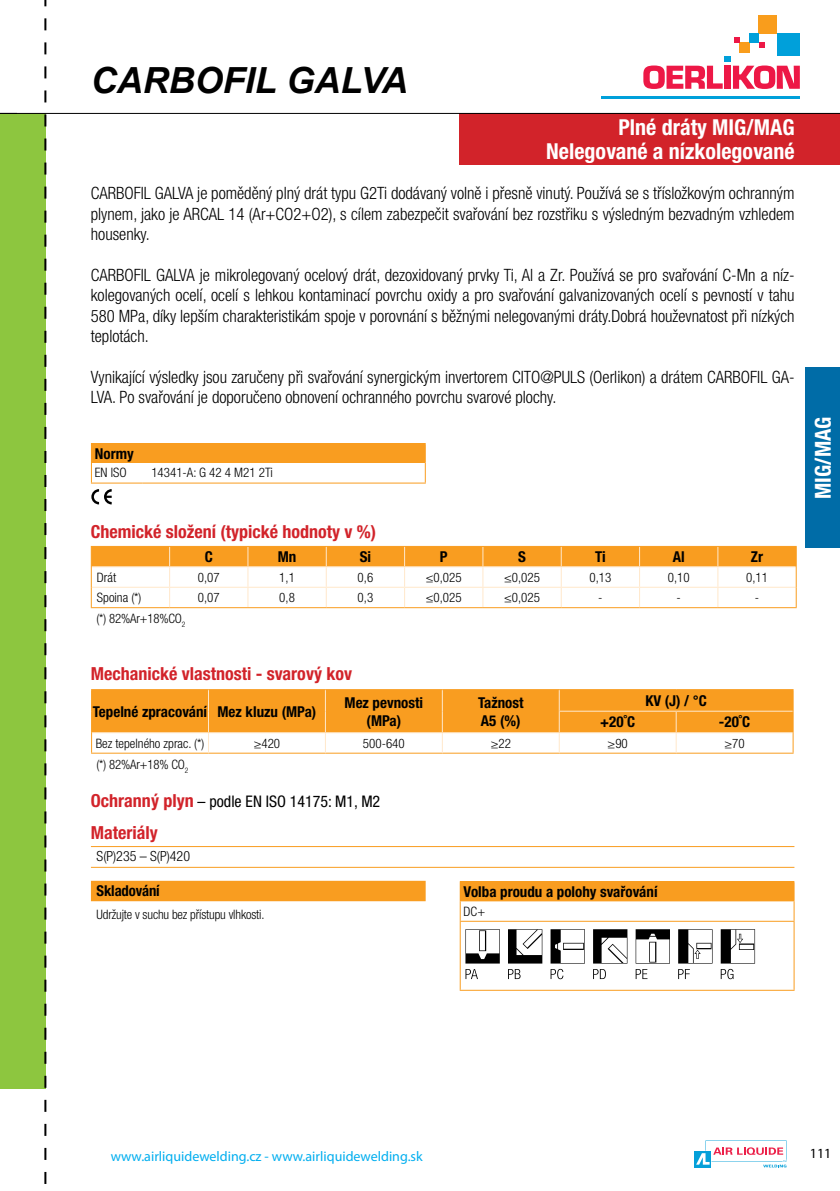
<style>
.page{position:relative;width:840px;height:1191px;background:#fff}
.page>*{position:absolute;margin:0;border:0;box-sizing:border-box;transform-origin:0 0}
.t1{font:italic 700 36px "Arial";color:#000}
.t2{font:700 condensed 22px/24px "Helvetica Neue LT Pro";color:#fff;text-align:right}
.t3{font:700 condensed 18px "Helvetica Neue LT Pro";color:#d2232a}
.t4{font:300 condensed 17px/20.4px "Helvetica Neue LT Pro";color:#000;text-align:justify}
.t5{font:condensed 16px "Helvetica Neue LT Pro";color:#000}
.t6{font:700 condensed 15px/18px "Helvetica Neue LT Pro";color:#000;text-align:center}
.t7{font:14px "Myriad Pro";color:#00aeef}
.t8{font:300 condensed 14px "Helvetica Neue LT Pro";color:#000}
.t9{font:14px "Myriad Pro";color:#000}
.t10{font:300 condensed 13px "Helvetica Neue LT Pro";color:#000}
.s1{font-weight:700;font-size:18px;color:#d2232a}
</style>
<div class="page">
<div style="left:459px;top:113px;width:380px;height:51px;background:#d2232a"></div>
<div style="left:0;top:113px;width:45px;height:976px;background:#8dc63f"></div>
<hr style="left:0;top:113px;width:839px;height:1px;background:#000">
<svg style="left:44px;top:0;width:2px;height:1184px"></svg>
<hr style="left:601px;top:96px;width:198px;height:2px;background:#00a0da">
<div style="left:738px;top:42px;width:11px;height:11px;background:#f99d1c"></div>
<div style="left:758px;top:15px;width:18px;height:18px;background:#f99d1c"></div>
<svg style="left:734px;top:37px;width:4px;height:5px"></svg>
<svg style="left:758px;top:42px;width:5px;height:6px"></svg>
<div style="left:749px;top:33px;width:9px;height:9px;background:#00a0da"></div>
<div style="left:776px;top:33px;width:23px;height:23px;background:#00a0da"></div>
<svg style="left:643px;top:56px;width:156px;height:33px"></svg>
<svg style="left:694px;top:1140px;width:92px;height:27px"></svg>
<div style="left:805px;top:367px;width:34px;height:181px;background:#006ca7"></div>
<div style="left:460px;top:882px;width:333px;height:19px;background:#f99d20"></div>
<hr style="left:459px;top:881px;width:335px;height:1px;background:#f99d20">
<svg style="left:459px;top:882px;width:1px;height:38px"></svg>
<svg style="left:793px;top:882px;width:1px;height:38px"></svg>
<hr style="left:459px;top:920px;width:335px;height:1px;background:#f99d20">
<hr style="left:459px;top:921px;width:1px;height:68px;background:#f99d20">
<hr style="left:793px;top:921px;width:1px;height:68px;background:#f99d20">
<hr style="left:459px;top:989px;width:335px;height:1px;background:#f99d20">
<hr style="left:91px;top:846px;width:703px;height:1px;background:#f99d20">
<hr style="left:91px;top:867px;width:703px;height:1px;background:#f99d20">
<div style="left:91px;top:880px;width:334px;height:21px;background:#f99d20"></div>
<svg style="left:465px;top:929px;width:34px;height:34px"></svg>
<svg style="left:465px;top:969px;width:12px;height:10px"></svg>
<svg style="left:508px;top:929px;width:34px;height:34px"></svg>
<svg style="left:508px;top:969px;width:12px;height:10px"></svg>
<svg style="left:550px;top:929px;width:34px;height:34px"></svg>
<svg style="left:550px;top:969px;width:13px;height:10px"></svg>
<svg style="left:593px;top:929px;width:34px;height:34px"></svg>
<svg style="left:593px;top:969px;width:12px;height:10px"></svg>
<svg style="left:635px;top:929px;width:34px;height:34px"></svg>
<svg style="left:635px;top:969px;width:12px;height:10px"></svg>
<svg style="left:678px;top:929px;width:34px;height:34px"></svg>
<svg style="left:678px;top:969px;width:11px;height:10px"></svg>
<svg style="left:720px;top:929px;width:34px;height:34px"></svg>
<svg style="left:720px;top:969px;width:13px;height:10px"></svg>
<div style="left:91px;top:443px;width:334px;height:19px;background:#f99d20"></div>
<svg style="left:91px;top:462px;width:1px;height:20px"></svg>
<svg style="left:424px;top:462px;width:1px;height:20px"></svg>
<hr style="left:91px;top:482px;width:51px;height:1px;background:#f99d20">
<hr style="left:142px;top:482px;width:283px;height:1px;background:#f99d20">
<svg style="left:91px;top:489px;width:21px;height:15px"></svg>
<svg style="left:91px;top:546px;width:705px;height:61px"></svg>
<hr style="left:91px;top:607px;width:78px;height:1px;background:#f99d20">
<hr style="left:169px;top:607px;width:79px;height:1px;background:#f99d20">
<hr style="left:248px;top:607px;width:78px;height:1px;background:#f99d20">
<hr style="left:326px;top:607px;width:78px;height:1px;background:#f99d20">
<hr style="left:404px;top:607px;width:78px;height:1px;background:#f99d20">
<hr style="left:482px;top:607px;width:79px;height:1px;background:#f99d20">
<hr style="left:561px;top:607px;width:78px;height:1px;background:#f99d20">
<hr style="left:639px;top:607px;width:78px;height:1px;background:#f99d20">
<hr style="left:717px;top:607px;width:79px;height:1px;background:#f99d20">
<hr style="left:91px;top:752px;width:117px;height:1px;background:#f99d20">
<hr style="left:208px;top:752px;width:117px;height:1px;background:#f99d20">
<hr style="left:325px;top:752px;width:117px;height:1px;background:#f99d20">
<hr style="left:442px;top:752px;width:117px;height:1px;background:#f99d20">
<hr style="left:559px;top:752px;width:116px;height:1px;background:#f99d20">
<hr style="left:675px;top:752px;width:118px;height:1px;background:#f99d20">
<svg style="left:91px;top:689px;width:702px;height:63px"></svg>
<hr style="left:558px;top:710px;width:117px;height:1px;background:#ffe8cb">
<hr style="left:675px;top:710px;width:117px;height:1px;background:#ffe8cb">
<hr style="left:92px;top:732px;width:116px;height:1px;background:#ffe8cb">
<hr style="left:208px;top:732px;width:117px;height:1px;background:#ffe8cb">
<hr style="left:325px;top:732px;width:117px;height:1px;background:#ffe8cb">
<hr style="left:442px;top:732px;width:117px;height:1px;background:#ffe8cb">
<hr style="left:559px;top:732px;width:116px;height:1px;background:#ffe8cb">
<hr style="left:675px;top:732px;width:117px;height:1px;background:#ffe8cb">
<h1 class="t1" style="left:91px;top:57px;width:318px">CARBOFIL GALVA</h1>
<p class="t2" style="left:546px;top:115px;width:250px">Plné dráty MIG/MAG<br>Nelegované a nízkolegované</p>
<p class="t4" style="left:91px;top:183px;width:705px">CARBOFIL GALVA je poměděný plný drát typu G2Ti dodávaný volně i přesně vinutý. Používá se s třísložkovým ochranným plynem, jako je ARCAL 14 (Ar+CO2+O2), s cílem zabezpečit svařování bez rozstřiku s výsledným bezvadným vzhledem housenky.</p>
<p class="t4" style="left:91px;top:264px;width:705px">CARBOFIL GALVA je mikrolegovaný ocelový drát, dezoxidovaný prvky Ti, Al a Zr. Používá se pro svařování C-Mn a níz&shy;kolegovaných ocelí, ocelí s lehkou kontaminací povrchu oxidy a pro svařování galvanizovaných ocelí s pevností v tahu 580 MPa, díky lepším charakteristikám spoje v porovnání s běžnými nelegovanými dráty.Dobrá houževnatost při nízkých teplotách.</p>
<p class="t4" style="left:91px;top:366px;width:704px">Vynikající výsledky jsou zaručeny při svařování synergickým invertorem CITO@PULS (Oerlikon) a drátem CARBOFIL GA-<br>LVA. Po svařování je doporučeno obnovení ochranného povrchu svarové plochy.</p>
<p class="t6" style="left:95px;top:444px;width:40px">Normy</p>
<p class="t10" style="left:95px;top:465px;width:33px">EN ISO</p>
<p class="t10" style="left:151px;top:465px;width:123px">14341-A: G 42 4 M21 2Ti</p>
<p class="t3" style="left:91px;top:521px;width:287px">Chemické složení (typické hodnoty v %)</p>
<p class="t6" style="left:205px;top:547px;width:10px">C</p>
<p class="t6" style="left:277px;top:547px;width:20px">Mn</p>
<p class="t6" style="left:359px;top:547px;width:13px">Si</p>
<p class="t6" style="left:439px;top:547px;width:9px">P</p>
<p class="t6" style="left:518px;top:547px;width:9px">S</p>
<p class="t6" style="left:594px;top:547px;width:12px">Ti</p>
<p class="t6" style="left:672px;top:547px;width:13px">Al</p>
<p class="t6" style="left:750px;top:547px;width:14px">Zr</p>
<p class="t10" style="left:97px;top:569px;width:21px">Drát</p>
<p class="t10" style="left:198px;top:569px;width:23px">0,07</p>
<p class="t10" style="left:279px;top:569px;width:17px">1,1</p>
<p class="t10" style="left:357px;top:569px;width:17px">0,6</p>
<p class="t10" style="left:425px;top:569px;width:37px">≤0,025</p>
<p class="t10" style="left:504px;top:569px;width:37px">≤0,025</p>
<p class="t10" style="left:589px;top:569px;width:23px">0,13</p>
<p class="t10" style="left:667px;top:569px;width:23px">0,10</p>
<p class="t10" style="left:745px;top:569px;width:23px">0,11</p>
<p class="t10" style="left:97px;top:590px;width:46px">Spoina (*)</p>
<p class="t10" style="left:198px;top:590px;width:23px">0,07</p>
<p class="t10" style="left:279px;top:590px;width:17px">0,8</p>
<p class="t10" style="left:357px;top:590px;width:17px">0,3</p>
<p class="t10" style="left:425px;top:590px;width:37px">≤0,025</p>
<p class="t10" style="left:504px;top:590px;width:37px">≤0,025</p>
<p class="t10" style="left:598px;top:590px;width:6px">-</p>
<p class="t10" style="left:676px;top:590px;width:6px">-</p>
<p class="t10" style="left:754px;top:590px;width:6px">-</p>
<p class="t10" style="left:97px;top:610px;width:90px">(*) 82%Ar+18%CO<sub>2</sub></p>
<p class="t3" style="left:91px;top:662px;width:263px">Mechanické vlastnosti - svarový kov</p>
<p class="t6" style="left:93px;top:702px;width:225px">Tepelné zpracování Mez kluzu (MPa)</p>
<p class="t6" style="left:344px;top:693px;width:80px">Mez pevnosti (MPa)</p>
<p class="t6" style="left:477px;top:693px;width:47px;text-align:left">Tažnost<br>A5 (%)</p>
<p class="t6" style="left:645px;top:691px;width:63px">KV (J) / °C</p>
<p class="t6" style="left:600px;top:713px;width:36px">+20˚C</p>
<p class="t6" style="left:718px;top:713px;width:33px">-20˚C</p>
<p class="t10" style="left:96px;top:735px;width:110px">Bez tepelného zprac. (*)</p>
<p class="t10" style="left:253px;top:735px;width:28px">≥420</p>
<p class="t10" style="left:363px;top:735px;width:43px">500-640</p>
<p class="t10" style="left:490px;top:735px;width:22px">≥22</p>
<p class="t10" style="left:607px;top:735px;width:22px">≥90</p>
<p class="t10" style="left:724px;top:735px;width:22px">≥70</p>
<p class="t10" style="left:97px;top:757px;width:93px">(*) 82%Ar+18% CO<sub>2</sub></p>
<p class="t5" style="left:91px;top:792px;width:291px"><span class="s1">Ochranný plyn</span> – podle EN ISO 14175: M1, M2</p>
<p class="t3" style="left:91px;top:821px;width:68px">Materiály</p>
<p class="t8" style="left:97px;top:848px;width:95px">S(P)235 – S(P)420</p>
<p class="t6" style="left:97px;top:881px;width:65px">Skladování</p>
<p class="t10" style="left:97px;top:907px;width:169px">Udržujte v suchu bez přístupu vlhkosti.</p>
<p class="t6" style="left:463px;top:882px;width:195px">Volba proudu a polohy svařování</p>
<p class="t10" style="left:463px;top:903px;width:23px">DC+</p>
<p class="t2" style="left:810px;top:499px;width:84px;rotate:-90deg">MIG/MAG</p>
<p class="t7" style="left:111px;top:1148px;width:313px">www.airliquidewelding.cz - www.airliquidewelding.sk</p>
<p class="t9" style="left:809px;top:1144px;width:23px">111</p>
</div>
